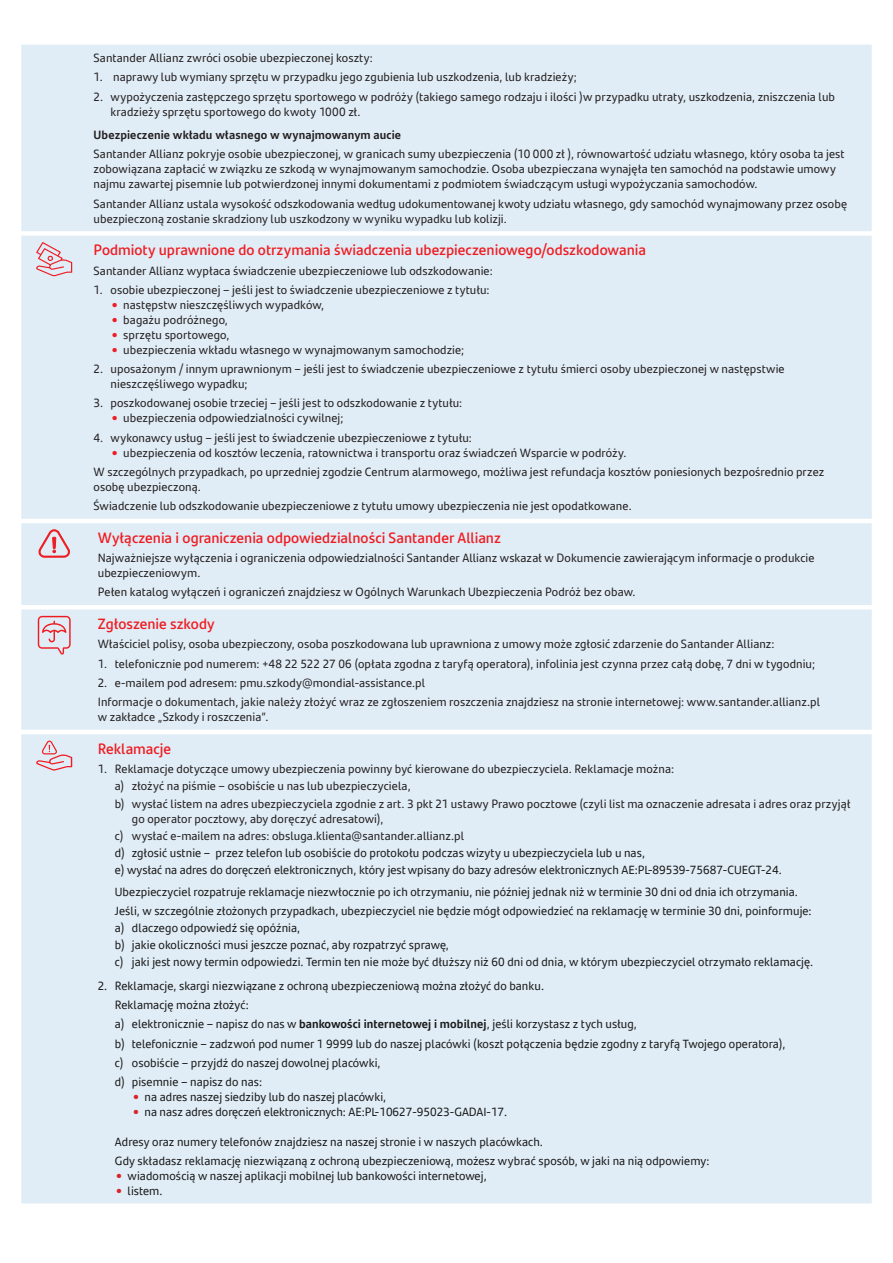
<style>
.page{position:relative;width:893px;height:1263px;background:#fff}
.page>*{position:absolute;margin:0;border:0;box-sizing:border-box;transform-origin:0 0}
.t1{font:21px/15px "Santander Text";color:#d8242b}
.t2{font:600 15px "Santander Text";color:#ee1d23}
.t3{font:12px/15px "Santander Text";letter-spacing:.01em;color:#231f20}
.t4{font:12px/19.2px "Santander Text";letter-spacing:.005em;color:#1a1a1a}
.t5{font:700 12px "Santander Text";letter-spacing:.01em;color:#231f20}
.s1{font-size:21px;color:#ee1d23}
.s2{font-weight:700}
.s3{font-size:21px;color:#d8242b}
</style>
<div class="page">
<div style="left:21px;top:45px;width:851px;height:1158px;background:#e1edf6"></div>
<svg style="left:36px;top:242px;width:36px;height:34px"></svg>
<svg style="left:38px;top:529px;width:32px;height:29px"></svg>
<svg style="left:38px;top:616px;width:33px;height:38px"></svg>
<svg style="left:36px;top:741px;width:36px;height:29px"></svg>
<p class="t3" style="left:94px;top:50px;width:281px">Santander Allianz zwróci osobie ubezpieczonej koszty:</p>
<p class="t3" style="left:94px;top:69px;width:485px">1. naprawy lub wymiany sprzętu w przypadku jego zgubienia lub uszkodzenia, lub kradzieży;</p>
<p class="t3" style="left:111px;top:88px;width:726px;text-indent:-17px">2. wypożyczenia zastępczego sprzętu sportowego w podróży (takiego samego rodzaju i ilości )w przypadku utraty, uszkodzenia, zniszczenia lub kradzieży sprzętu sportowego do kwoty 1000 zł.</p>
<p class="t5" style="left:94px;top:126px;width:309px">Ubezpieczenie wkładu własnego w wynajmowanym aucie</p>
<p class="t3" style="left:94px;top:146px;width:753px">Santander Allianz pokryje osobie ubezpieczonej, w granicach sumy ubezpieczenia (10 000 zł ), równowartość udziału własnego, który osoba ta jest zobowiązana zapłacić w związku ze szkodą w wynajmowanym samochodzie. Osoba ubezpieczana wynajęła ten samochód na podstawie umowy najmu zawartej pisemnie lub potwierdzonej innymi dokumentami z podmiotem świadczącym usługi wypożyczania samochodów.</p>
<p class="t3" style="left:94px;top:195px;width:755px">Santander Allianz ustala wysokość odszkodowania według udokumentowanej kwoty udziału własnego, gdy samochód wynajmowany przez osobę ubezpieczoną zostanie skradziony lub uszkodzony w wyniku wypadku lub kolizji.</p>
<p class="t2" style="left:94px;top:239px;width:554px">Podmioty uprawnione do otrzymania świadczenia ubezpieczeniowego/odszkodowania</p>
<p class="t3" style="left:94px;top:262px;width:401px">Santander Allianz wypłaca świadczenie ubezpieczeniowe lub odszkodowanie:</p>
<p class="t3" style="left:94px;top:282px;width:398px">1. osobie ubezpieczonej – jeśli jest to świadczenie ubezpieczeniowe z tytułu:</p>
<p class="t3" style="left:111px;top:297px;width:215px"><span class="s1">•</span> następstw nieszczęśliwych wypadków,</p>
<p class="t3" style="left:111px;top:312px;width:119px"><span class="s1">•</span> bagażu podróżnego,</p>
<p class="t3" style="left:111px;top:327px;width:121px"><span class="s1">•</span> sprzętu sportowego,</p>
<p class="t3" style="left:111px;top:342px;width:355px"><span class="s1">•</span> ubezpieczenia wkładu własnego w wynajmowanym samochodzie;</p>
<p class="t3" style="left:111px;top:361px;width:676px;text-indent:-17px">2. uposażonym / innym uprawnionym – jeśli jest to świadczenie ubezpieczeniowe z tytułu śmierci osoby ubezpieczonej w następstwie nieszczęśliwego wypadku;</p>
<p class="t3" style="left:94px;top:395px;width:370px">3. poszkodowanej osobie trzeciej – jeśli jest to odszkodowanie z tytułu:</p>
<p class="t3" style="left:111px;top:410px;width:234px"><span class="s1">•</span> ubezpieczenia odpowiedzialności cywilnej;</p>
<p class="t3" style="left:94px;top:429px;width:380px">4. wykonawcy usług – jeśli jest to świadczenie ubezpieczeniowe z tytułu:</p>
<p class="t3" style="left:94px;top:442px;width:732px;line-height:19.2px;text-indent:17px"><span class="s1">•</span> ubezpieczenia od kosztów leczenia, ratownictwa i transportu oraz świadczeń Wsparcie w podróży.<br>W szczególnych przypadkach, po uprzedniej zgodzie Centrum alarmowego, możliwa jest refundacja kosztów poniesionych bezpośrednio przez</p>
<p class="t3" style="left:94px;top:477px;width:540px;line-height:19.2px">osobę ubezpieczoną.<br>Świadczenie lub odszkodowanie ubezpieczeniowe z tytułu umowy ubezpieczenia nie jest opodatkowane.</p>
<p class="t2" style="left:98px;top:526px;width:405px">Wyłączenia i ograniczenia odpowiedzialności Santander Allianz</p>
<p class="t3" style="left:98px;top:550px;width:718px">Najważniejsze wyłączenia i ograniczenia odpowiedzialności Santander Allianz wskazał w Dokumencie zawierającym informacje o produkcie ubezpieczeniowym.</p>
<p class="t3" style="left:98px;top:584px;width:539px">Pełen katalog wyłączeń i ograniczeń znajdziesz w Ogólnych Warunkach Ubezpieczenia Podróż bez obaw.</p>
<p class="t2" style="left:98px;top:613px;width:118px">Zgłoszenie szkody</p>
<p class="t3" style="left:98px;top:636px;width:678px">Właściciel polisy, osoba ubezpieczony, osoba poszkodowana lub uprawniona z umowy może zgłosić zdarzenie do Santander Allianz:</p>
<p class="t3" style="left:98px;top:655px;width:719px">1. telefonicznie pod numerem: +48 22 522 27 06 (opłata zgodna z taryfą operatora), infolinia jest czynna przez całą dobę, 7 dni w tygodniu;</p>
<p class="t3" style="left:98px;top:672px;width:724px;line-height:19.2px">2. e-mailem pod adresem: pmu.szkody@mondial-assistance.pl<br>Informacje o dokumentach, jakie należy złożyć wraz ze zgłoszeniem roszczenia znajdziesz na stronie internetowej: www.santander.allianz.pl</p>
<p class="t3" style="left:98px;top:709px;width:172px">w zakładce „Szkody i roszczenia”.</p>
<p class="t2" style="left:98px;top:737px;width:75px">Reklamacje</p>
<p class="t3" style="left:115px;top:760px;width:737px;line-height:17.1px;text-indent:-17px">1. Reklamacje dotyczące umowy ubezpieczenia powinny być kierowane do ubezpieczyciela. Reklamacje można:<br>a) złożyć na piśmie – osobiście u nas lub ubezpieczyciela,<br>b) wysłać listem na adres ubezpieczyciela zgodnie z art. 3 pkt 21 ustawy Prawo pocztowe (czyli list ma oznaczenie adresata i adres oraz przyjął</p>
<p class="t3" style="left:115px;top:809px;width:351px;line-height:17.1px;text-indent:17px">go operator pocztowy, aby doręczyć adresatowi),<br>c) wysłać e-mailem na adres: obsluga.klienta@santander.allianz.pl</p>
<p class="t4" style="left:115px;top:843px;width:669px;line-height:17px">d) zgłosić ustnie – przez telefon lub osobiście do protokołu podczas wizyty u ubezpieczyciela lub u nas,<br>e) wysłać na adres do doręczeń elektronicznych, który jest wpisany do bazy adresów elektronicznych AE:PL-89539-75687-CUEGT-24.</p>
<p class="t4" style="left:115px;top:881px;width:698px">Ubezpieczyciel rozpatruje reklamacje niezwłocznie po ich otrzymaniu, nie później jednak niż w terminie 30 dni od dnia ich otrzymania.<br>Jeśli, w szczególnie złożonych przypadkach, ubezpieczyciel nie będzie mógł odpowiedzieć na reklamację w terminie 30 dni, poinformuje:</p>
<p class="t4" style="left:115px;top:919px;width:700px;line-height:17.1px">a) dlaczego odpowiedź się opóźnia,<br>b) jakie okoliczności musi jeszcze poznać, aby rozpatrzyć sprawę,<br>c) jaki jest nowy termin odpowiedzi. Termin ten nie może być dłuższy niż 60 dni od dnia, w którym ubezpieczyciel otrzymało reklamację.</p>
<p class="t4" style="left:115px;top:975px;width:672px;text-indent:-17px">2. Reklamacje, skargi niezwiązane z ochroną ubezpieczeniową można złożyć do banku.<br>Reklamację można złożyć:<br>a) elektronicznie – napisz do nas w <span class="s2">bankowości internetowej i mobilnej</span>, jeśli korzystasz z tych usług,<br>b) telefonicznie – zadzwoń pod numer 1 9999 lub do naszej placówki (koszt połączenia będzie zgodny z taryfą Twojego operatora), c) osobiście – przyjdź do naszej dowolnej placówki,<br>d) pisemnie – napisz do nas:</p>
<h1 class="t1" style="left:132px;top:1088px;width:10px">• •</h1>
<p class="t4" style="left:115px;top:1131px;width:596px">Adresy oraz numery telefonów znajdziesz na naszej stronie i w naszych placówkach.<br>Gdy składasz reklamację niezwiązaną z ochroną ubezpieczeniową, możesz wybrać sposób, w jaki na nią odpowiemy:</p>
<p class="t4" style="left:115px;top:1166px;width:373px"><span class="s3">•</span> wiadomością w naszej aplikacji mobilnej lub bankowości internetowej,</p>
<p class="t4" style="left:115px;top:1181px;width:49px"><span class="s3">•</span> listem.</p>
<p class="t4" style="left:145px;top:1089px;width:364px;line-height:15px">na adres naszej siedziby lub do naszej placówki,<br>na nasz adres doręczeń elektronicznych: AE:PL-10627-95023-GADAI-17.</p>
</div>
